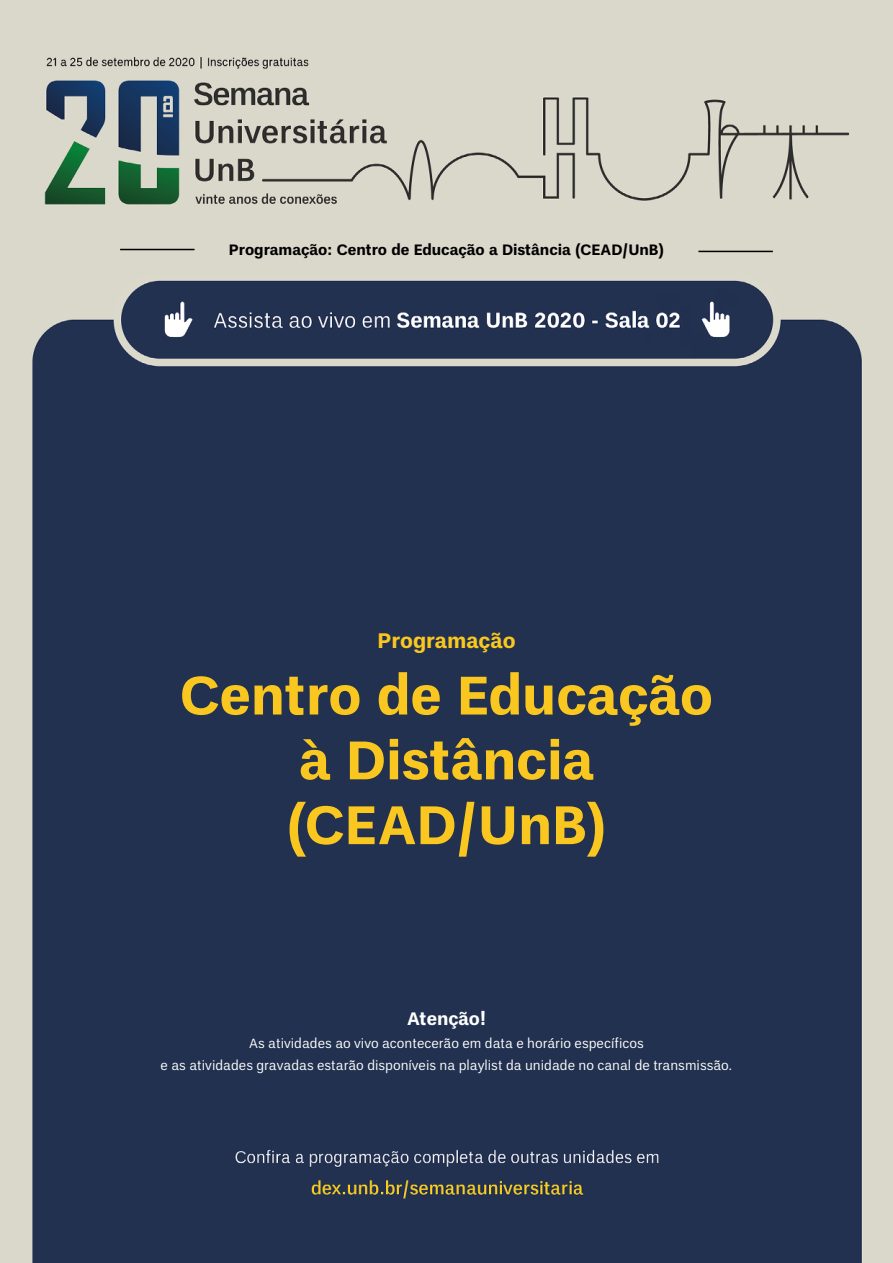
<style>
.page{position:relative;width:893px;height:1263px;background:#fff}
.page>*{position:absolute;margin:0;border:0;box-sizing:border-box;transform-origin:0 0}
.t1{font:700 54px/64.8px "Un B Pro";color:#f9c71f;text-align:center}
.t2{font:700 21px "Un B Pro";color:#f9c71f}
.t3{font:700 18px "Un B Pro";color:#fff}
.t4{font:700 15px "Un B Pro";color:#000}
.t5{font:13.5px/22.5px "Un B Pro";color:#fff;text-align:center}
</style>
<div class="page">
<img style="left:0;top:0;width:893px;height:1263px">
<hr style="left:698px;top:251px;width:75px;height:1px;background:#000">
<hr style="left:120px;top:249px;width:75px;height:1px;background:#000">
<p class="t4" style="left:229px;top:241px;width:437px">Programação: Centro de Educação a Distância (CEAD/UnB)</p>
<h2 class="t2" style="left:377px;top:628px;width:140px">Programação</h2>
<h1 class="t1" style="left:180px;top:663px;width:534px">Centro de Educação à Distância (CEAD/UnB)</h1>
<h3 class="t3" style="left:407px;top:1008px;width:80px">Atenção!</h3>
<p class="t5" style="left:161px;top:1032px;width:573px">As atividades ao vivo acontecerão em data e horário específicos<br>e as atividades gravadas estarão disponíveis na playlist da unidade no canal de transmissão.</p>
</div>
